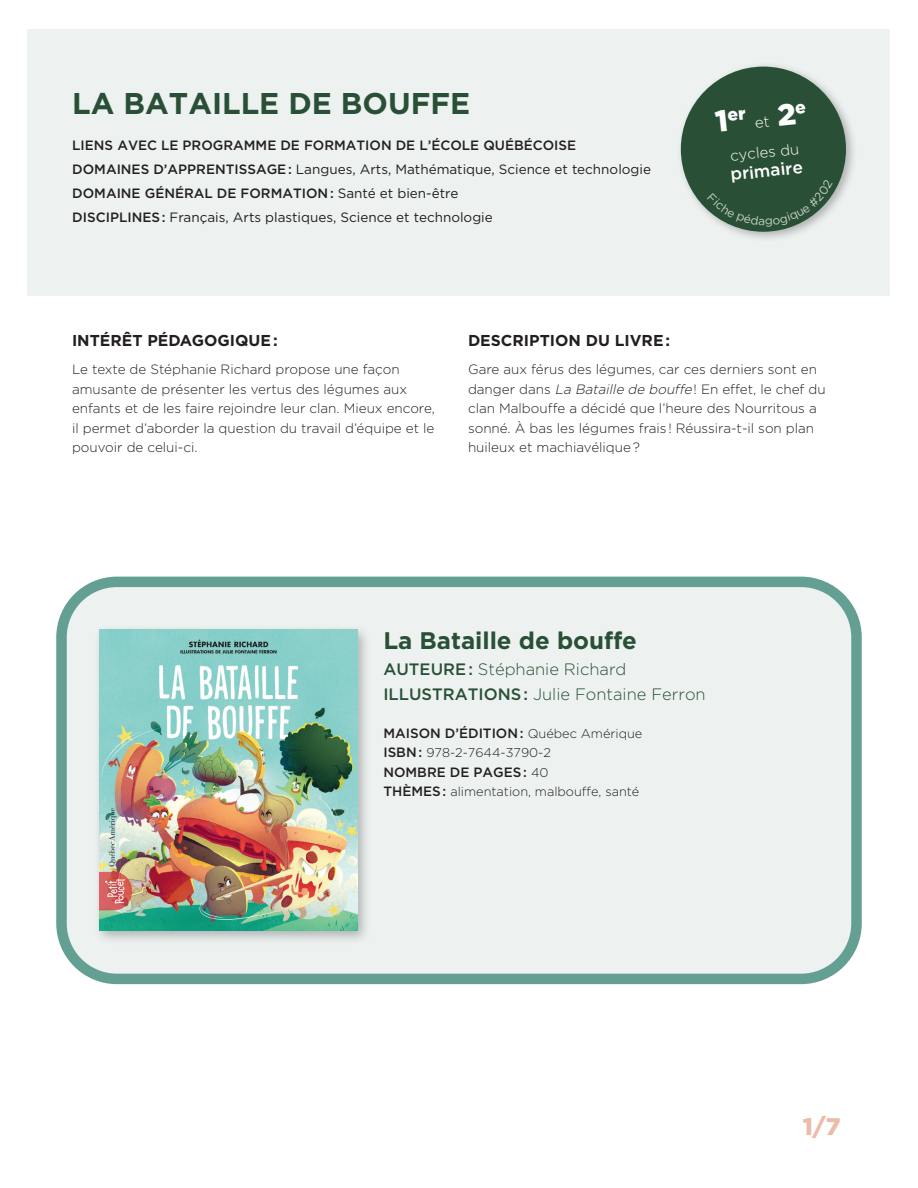
<style>
.page{position:relative;width:918px;height:1188px;background:#fff}
.page>*{position:absolute;margin:0;border:0;box-sizing:border-box;transform-origin:0 0}
.t1{font:700 30px "Gotham";color:#295036}
.TitreLivre2{font:700 24px "Gotham";color:#295036}
.t2{font:900 24px "Gotham";color:#ebbca9}
.AvantLaLecture__VERT{font:500 17.25px "Gotham";color:#fff}
.t3{font:300 16.5px "Gotham";color:#295036}
.QuestionsDe__Orange2{font:700 15.75px "Gotham";color:#231f20}
.AvantLaLecture__VERT-2{font:300 15px "Gotham";color:#fff}
.DescriptionLivre__Ch{font:300 13.5px/19.5px "Gotham";color:#231f20}
.t4{font:500 13.5px "Gotham";color:#231f20}
.t5{font:13.5px "Gotham";color:#231f20}
.t6{font:300 12.75px "Gotham";color:#231f20}
.s1{font-weight:500}
.s2{font-weight:400}
.s3{font-weight:900;font-size:30px}
.s4{font-style:italic}
.s5{font-weight:300;font-size:12.75px}
.s6{font-weight:500;font-size:13.5px}
</style>
<div class="page">
<div style="left:28px;top:29px;width:862px;height:267px;background:#edf2f1"></div>
<div style="left:62px;top:582px;width:794px;height:397px;background:#edf2f1;border-radius:56px"></div>
<div style="left:56px;top:577px;width:806px;height:407px;border:10px solid #649f93;border-radius:56px"></div>
<div style="left:676px;top:62px;width:181px;height:181px;background:#231f20;opacity:.3"></div>
<div style="left:681px;top:67px;width:165px;height:165px;background:#295036;border-radius:50%"></div>
<div style="left:93px;top:624px;width:279px;height:321px;background:#231f20;opacity:.3"></div>
<img style="left:99px;top:630px;width:258px;height:301px">
<svg style="left:708px;top:194px;width:125px;height:33px"></svg>
<p class="t1" style="left:72px;top:83px;width:399px">LA BATAILLE DE BOUFFE</p>
<p class="t4" style="left:72px;top:136px;width:505px">LIENS AVEC LE PROGRAMME DE FORMATION DE L’ÉCOLE QUÉBÉCOISE</p>
<p class="t5" style="left:72px;top:161px;width:580px"><span class="s1">DOMAINES D’APPRENTISSAGE :</span> Langues, Arts, Mathématique, Science et technologie</p>
<p class="t4" style="left:72px;top:184px;width:388px">DOMAINE GÉNÉRAL DE FORMATION : <span class="s2">Santé et bien-être</span></p>
<p class="t5" style="left:72px;top:209px;width:422px"><span class="s1">DISCIPLINES :</span> Français, Arts plastiques, Science et technologie</p>
<p class="AvantLaLecture__VERT-2" style="left:754px;top:113px;width:54px;rotate:-6deg">et <span class="s3">2</span><sup>e</sup></p>
<p class="AvantLaLecture__VERT-2" style="left:729px;top:146px;width:71px;rotate:-6deg">cycles du</p>
<p class="AvantLaLecture__VERT" style="left:729px;top:163px;width:74px;rotate:-6deg">primaire</p>
<p class="QuestionsDe__Orange2" style="left:72px;top:330px;width:207px">INTÉRÊT PÉDAGOGIQUE :</p>
<p class="DescriptionLivre__Ch" style="left:72px;top:359px;width:364px">Le texte de Stéphanie Richard propose une façon amusante de présenter les vertus des légumes aux enfants et de les faire rejoindre leur clan. Mieux encore, il permet d’aborder la question du travail d’équipe et le pouvoir de celui-ci.</p>
<p class="QuestionsDe__Orange2" style="left:468px;top:330px;width:204px">DESCRIPTION DU LIVRE :</p>
<p class="DescriptionLivre__Ch" style="left:468px;top:359px;width:359px">Gare aux férus des légumes, car ces derniers sont en danger dans <span class="s4">La Bataille de bouffe</span> ! En effet, le chef du clan Malbouffe a décidé que l’heure des Nourritous a sonné. À bas les légumes frais ! Réussira-t-il son plan huileux et machiavélique ?</p>
<p class="TitreLivre2" style="left:383px;top:625px;width:255px">La Bataille de bouffe</p>
<p class="t3" style="left:383px;top:658px;width:245px"><span class="s1">AUTEURE :</span> Stéphanie Richard</p>
<p class="t3" style="left:383px;top:684px;width:324px"><span class="s1">ILLUSTRATIONS :</span> Julie Fontaine Ferron</p>
<p class="t4" style="left:383px;top:724px;width:261px">MAISON D’ÉDITION : <span class="s5">Québec Amérique</span></p>
<p class="t6" style="left:383px;top:744px;width:169px"><span class="s6">ISBN :</span> 978-2-7644-3790-2</p>
<p class="t4" style="left:383px;top:763px;width:167px">NOMBRE DE PAGES : <span class="s5">40</span></p>
<p class="t6" style="left:383px;top:783px;width:258px"><span class="s6">THÈMES :</span> alimentation, malbouffe, santé</p>
<h2 class="t2" style="left:803px;top:1110px;width:39px">1/7</h2>
</div>
